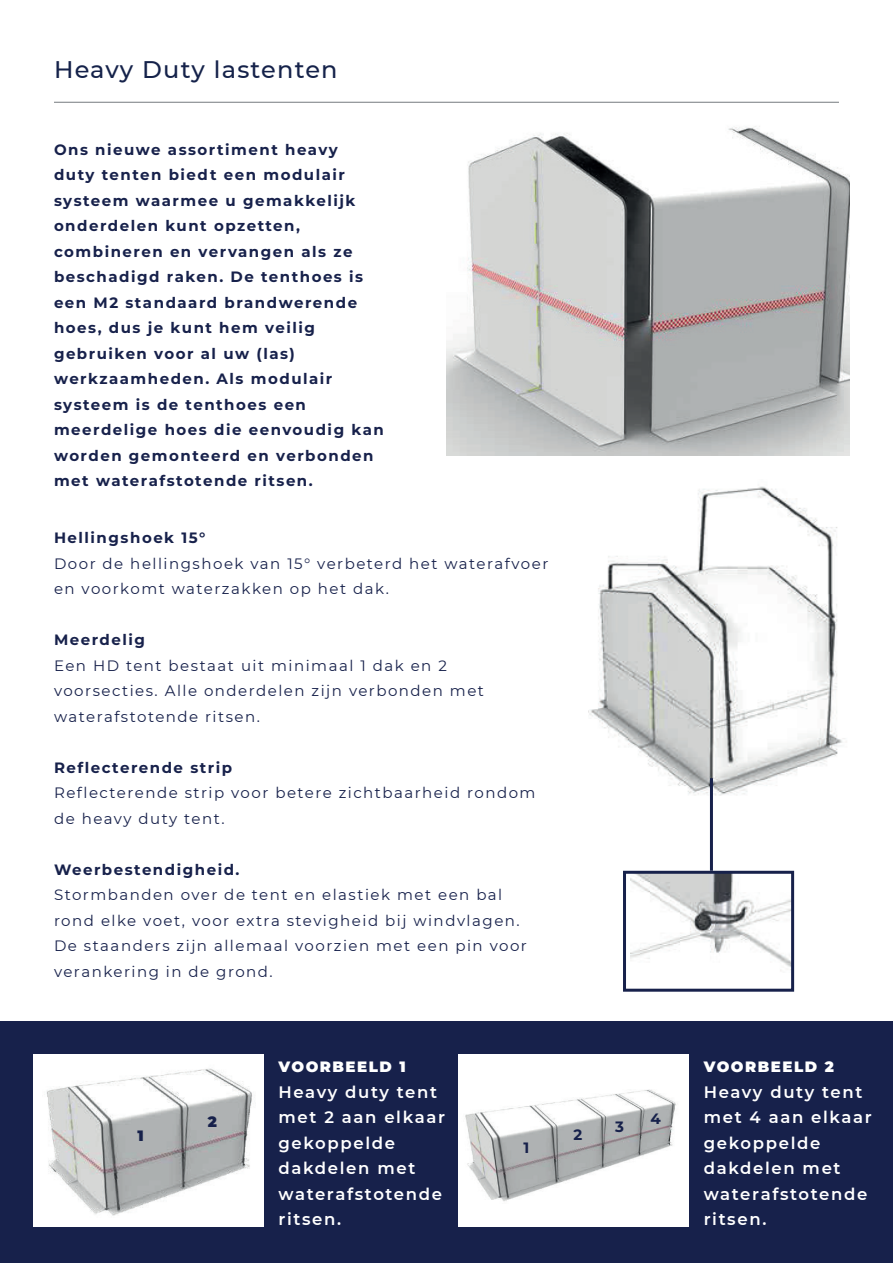
<style>
.page{position:relative;width:893px;height:1263px;background:#fff}
.page>*{position:absolute;margin:0;border:0;box-sizing:border-box;transform-origin:0 0}
.t1{font:500 24px "Montserrat";letter-spacing:.05em;color:#15224a}
.t2{font:600 16.5px/25.5px "Montserrat";letter-spacing:.1em;color:#fff}
.t3{font:700 15px/25.5px "Montserrat";letter-spacing:.1em;color:#17214b}
.t4{font:15px/25.5px "Montserrat";letter-spacing:.1em;color:#17214b}
.t5{font:900 15px "Montserrat";letter-spacing:.1em;color:#fff}
.t6{font:900 15px "Montserrat";color:#17214b}
</style>
<div class="page">
<hr style="left:54px;top:102px;width:785px;height:1px;background:#757a7e">
<img style="left:446px;top:126px;width:404px;height:329px">
<img style="left:630px;top:875px;width:160px;height:96px">
<div style="left:623px;top:871px;width:171px;height:121px;border:3px solid #17214b"></div>
<img style="left:589px;top:486px;width:256px;height:311px">
<hr style="left:710px;top:778px;width:3px;height:93px;background:#17214b">
<div style="left:0;top:1021px;width:893px;height:242px;background:#17214b"></div>
<div style="left:33px;top:1055px;width:231px;height:172px;background:#fff"></div>
<img style="left:46px;top:1068px;width:206px;height:148px">
<div style="left:458px;top:1055px;width:231px;height:172px;background:#fff"></div>
<img style="left:465px;top:1089px;width:211px;height:112px">
<h1 class="t1" style="left:54px;top:53px;width:285px">Heavy Duty lastenten</h1>
<p class="t3" style="left:54px;top:136px;width:331px">Ons nieuwe assortiment heavy<br>duty tenten biedt een modulair systeem waarmee u gemakkelijk onderdelen kunt opzetten, combineren en vervangen als ze beschadigd raken. De tenthoes is een M2 standaard brandwerende hoes, dus je kunt hem veilig gebruiken voor al uw (las) werkzaamheden. Als modulair systeem is de tenthoes een meerdelige hoes die eenvoudig kan worden gemonteerd en verbonden met waterafstotende ritsen.</p>
<p class="t3" style="left:54px;top:525px;width:153px">Hellingshoek 15°</p>
<p class="t4" style="left:54px;top:550px;width:496px">Door de hellingshoek van 15° verbeterd het waterafvoer en voorkomt waterzakken op het dak.</p>
<p class="t3" style="left:54px;top:627px;width:92px">Meerdelig</p>
<p class="t4" style="left:54px;top:652px;width:432px">Een HD tent bestaat uit minimaal 1 dak en 2 voorsecties. Alle onderdelen zijn verbonden met waterafstotende ritsen.</p>
<p class="t3" style="left:54px;top:754px;width:180px">Reflecterende strip</p>
<p class="t4" style="left:54px;top:780px;width:483px">Reflecterende strip voor betere zichtbaarheid rondom de heavy duty tent.</p>
<p class="t3" style="left:54px;top:856px;width:187px">Weerbestendigheid.</p>
<p class="t4" style="left:54px;top:882px;width:474px">Stormbanden over de tent en elastiek met een bal rond elke voet, voor extra stevigheid bij windvlagen.<br>De staanders zijn allemaal voorzien met een pin voor verankering in de grond.</p>
<p class="t6" style="left:137px;top:1124px;width:8px">1</p>
<p class="t6" style="left:208px;top:1110px;width:11px">2</p>
<p class="t5" style="left:279px;top:1055px;width:129px">VOORBEELD 1</p>
<p class="t2" style="left:279px;top:1078px;width:168px">Heavy duty tent met 2 aan elkaar gekoppelde dakdelen met waterafstotende ritsen.</p>
<p class="t3" style="left:523px;top:1134px;width:7px">1</p>
<p class="t3" style="left:574px;top:1121px;width:10px">2</p>
<p class="t3" style="left:615px;top:1113px;width:10px">3</p>
<p class="t3" style="left:651px;top:1105px;width:12px">4</p>
<p class="t5" style="left:704px;top:1055px;width:132px">VOORBEELD 2</p>
<p class="t2" style="left:704px;top:1078px;width:169px">Heavy duty tent met 4 aan elkaar gekoppelde dakdelen met waterafstotende ritsen.</p>
</div>
